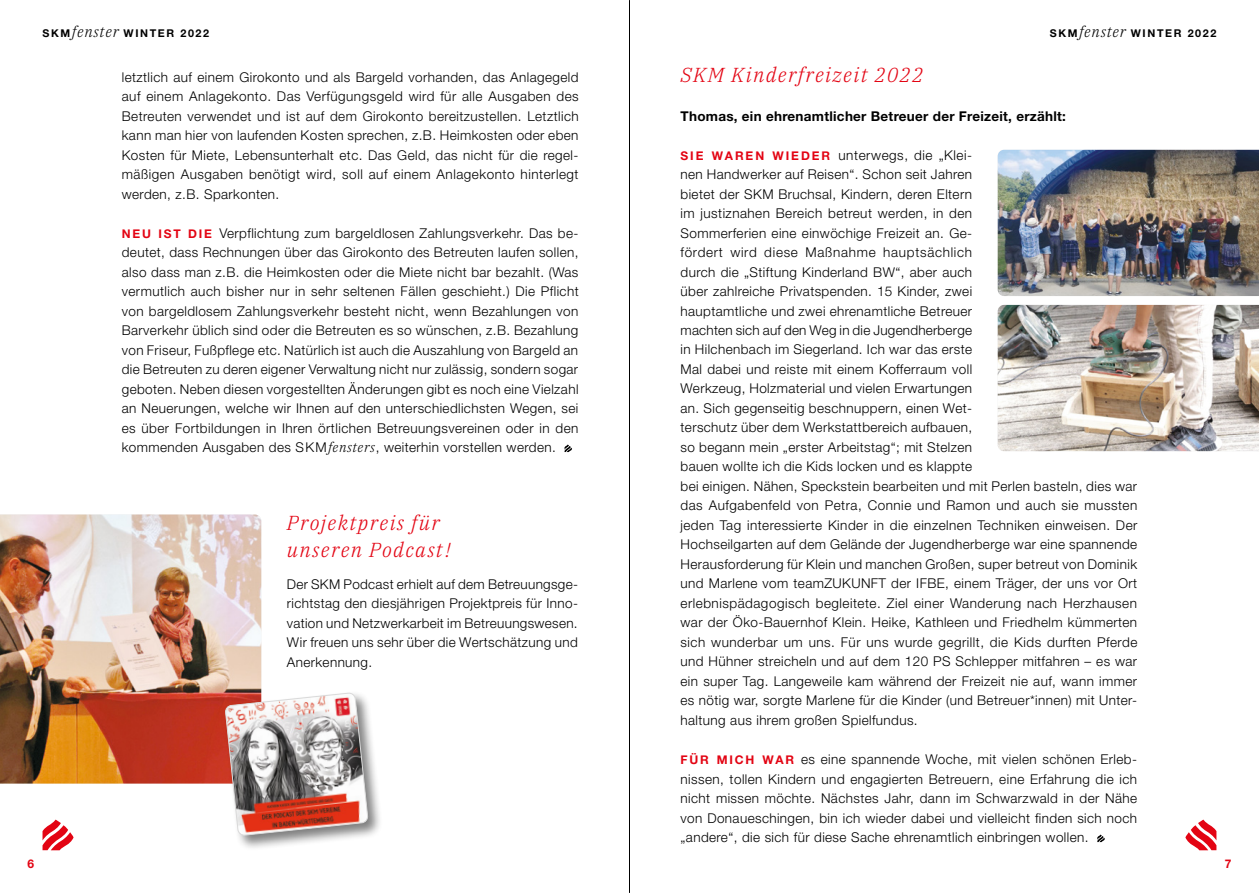
<style>
.page{position:relative;width:1259px;height:893px;background:#fff}
.page>*{position:absolute;margin:0;border:0;box-sizing:border-box;transform-origin:0 0}
.t1{font:italic 300 20.25px/27px "IBM Plex Serif";letter-spacing:.065em;color:#e30413}
.t2{font:300 13.5px/19.5px "Helvetica Neue";letter-spacing:.03em;color:#000;text-align:justify}
.t3{font:700 13.5px "Helvetica Neue";letter-spacing:.02em;color:#000}
.t4{font:700 12px "Helvetica Neue";color:#e30413}
.t5{font:700 10.8px "Helvetica Neue";letter-spacing:.15em;color:#000}
.s1{font-family:"IBM Plex Serif";font-weight:300;font-style:italic;font-size:15px}
.s2{font-weight:700;font-size:12px;color:#e30413}
.s3{font-family:"IBM Plex Serif";font-style:italic}
</style>
<div class="page">
<svg style="left:1185px;top:820px;width:31px;height:30px"></svg>
<svg style="left:43px;top:820px;width:31px;height:30px"></svg>
<hr style="left:629px;top:0;width:1px;height:893px;background:#000">
<svg style="left:564px;top:445px;width:8px;height:7px"></svg>
<img style="left:0;top:514px;width:261px;height:270px">
<div style="left:223px;top:690px;width:160px;height:161px;background:#000;opacity:.5"></div>
<svg style="left:225px;top:693px;width:143px;height:142px"></svg>
<svg style="left:1097px;top:835px;width:8px;height:7px"></svg>
<img style="left:997px;top:150px;width:262px;height:146px">
<img style="left:997px;top:305px;width:262px;height:146px">
<p class="t5" style="left:43px;top:27px;width:168px">SKM<span class="s1">fenster</span> WINTER 2022</p>
<p class="t5" style="left:1049px;top:27px;width:168px">SKM<span class="s1">fenster</span> WINTER 2022</p>
<p class="t4" style="left:27px;top:857px;width:8px">6</p>
<p class="t2" style="left:122px;top:67px;width:458px">letztlich auf einem Girokonto und als Bargeld vorhanden, das Anlagegeld auf einem Anlagekonto. Das Verfügungsgeld wird für alle Ausgaben des Betreuten verwendet und ist auf dem Girokonto bereitzustellen. Letztlich kann man hier von laufenden Kosten sprechen, z.B. Heimkosten oder eben Kosten für Miete, Lebensunterhalt etc. Das Geld, das nicht für die regel&shy;mäßigen Ausgaben benötigt wird, soll auf einem Anlagekonto hinterlegt werden, z.B. Sparkonten.</p>
<p class="t2" style="left:122px;top:223px;width:458px"><span class="s2">NEU IST DIE</span> Verpflichtung zum bargeldlosen Zahlungsverkehr. Das be&shy;deutet, dass Rechnungen über das Girokonto des Betreuten laufen sollen, also dass man z.B. die Heimkosten oder die Miete nicht bar bezahlt. (Was vermutlich auch bisher nur in sehr seltenen Fällen geschieht.) Die Pflicht von bargeldlosem Zahlungsverkehr besteht nicht, wenn Bezahlungen von Barverkehr üblich sind oder die Betreuten es so wünschen, z.B. Bezahlung von Friseur, Fußpflege etc. Natürlich ist auch die Auszahlung von Bargeld an die Betreuten zu deren eigener Verwaltung nicht nur zulässig, sondern sogar geboten. Neben diesen vorgestellten Änderungen gibt es noch eine Vielzahl an Neuerungen, welche wir Ihnen auf den unterschiedlichsten Wegen, sei es über Fortbildungen in Ihren örtlichen Betreuungsvereinen oder in den kommenden Ausgaben des SKM<span class="s3">fensters</span>, weiterhin vorstellen werden.</p>
<h1 class="t1" style="left:287px;top:508px;width:165px">Projektpreis für unseren Podcast!</h1>
<p class="t2" style="left:287px;top:574px;width:293px">Der SKM Podcast erhielt auf dem Betreuungsge&shy;richtstag den diesjährigen Projektpreis für Inno&shy;vation und Netzwerkarbeit im Betreuungswesen.<br>Wir freuen uns sehr über die Wertschätzung und Anerkennung.</p>
<h1 class="t1" style="left:680px;top:59px;width:244px">SKM Kinderfreizeit 2022</h1>
<p class="t3" style="left:680px;top:107px;width:387px">Thomas, ein ehrenamtlicher Betreuer der Freizeit, erzählt:</p>
<p class="t2" style="left:680px;top:145px;width:458px;text-align:left"><span class="s2">SIE WAREN WIEDER</span> unterwegs, die „Klei-<br>nen Handwerker auf Reisen“. Schon seit Jahren<br>bietet der SKM Bruchsal, Kindern, deren Eltern<br>im justiznahen Bereich betreut werden, in den<br>Sommerferien eine einwöchige Freizeit an. Ge-<br>fördert wird diese Maßnahme hauptsächlich<br>durch die „Stiftung Kinderland BW“, aber auch<br>über zahlreiche Privatspenden. 15 Kinder, zwei<br>hauptamtliche und zwei ehrenamtliche Betreuer<br>machten sich auf den Weg in die Jugendherberge<br>in Hilchenbach im Siegerland. Ich war das erste<br>Mal dabei und reiste mit einem Kofferraum voll<br>Werkzeug, Holzmaterial und vielen Erwartungen<br>an. Sich gegenseitig beschnuppern, einen Wet-<br>terschutz über dem Werkstattbereich aufbauen,<br>so begann mein „erster Arbeitstag“; mit Stelzen<br>bauen wollte ich die Kids locken und es klappte<br>bei einigen. Nähen, Speckstein bearbeiten und mit Perlen basteln, dies war das Aufgabenfeld von Petra, Connie und Ramon und auch sie mussten jeden Tag interessierte Kinder in die einzelnen Techniken einweisen. Der Hochseilgarten auf dem Gelände der Jugendherberge war eine spannende Herausforderung für Klein und manchen Großen, super betreut von Dominik und Marlene vom teamZUKUNFT der IFBE, einem Träger, der uns vor Ort erlebnispädagogisch begleitete. Ziel einer Wanderung nach Herzhausen war der Öko-Bauernhof Klein. Heike, Kathleen und Friedhelm kümmerten sich wunderbar um uns. Für uns wurde gegrillt, die Kids durften Pferde und Hühner streicheln und auf dem 120 PS Schlepper mitfahren – es war ein super Tag. Langeweile kam während der Freizeit nie auf, wann immer es nötig war, sorgte Marlene für die Kinder (und Betreuer*innen) mit Unter&shy;haltung aus ihrem großen Spielfundus.</p>
<p class="t2" style="left:680px;top:749px;width:458px"><span class="s2">FÜR MICH WAR</span> es eine spannende Woche, mit vielen schönen Erleb&shy;nissen, tollen Kindern und engagierten Betreuern, eine Erfahrung die ich nicht missen möchte. Nächstes Jahr, dann im Schwarzwald in der Nähe von Donaueschingen, bin ich wieder dabei und vielleicht finden sich noch „andere“, die sich für diese Sache ehrenamtlich einbringen wollen.</p>
<p class="t4" style="left:1225px;top:857px;width:8px">7</p>
</div>
